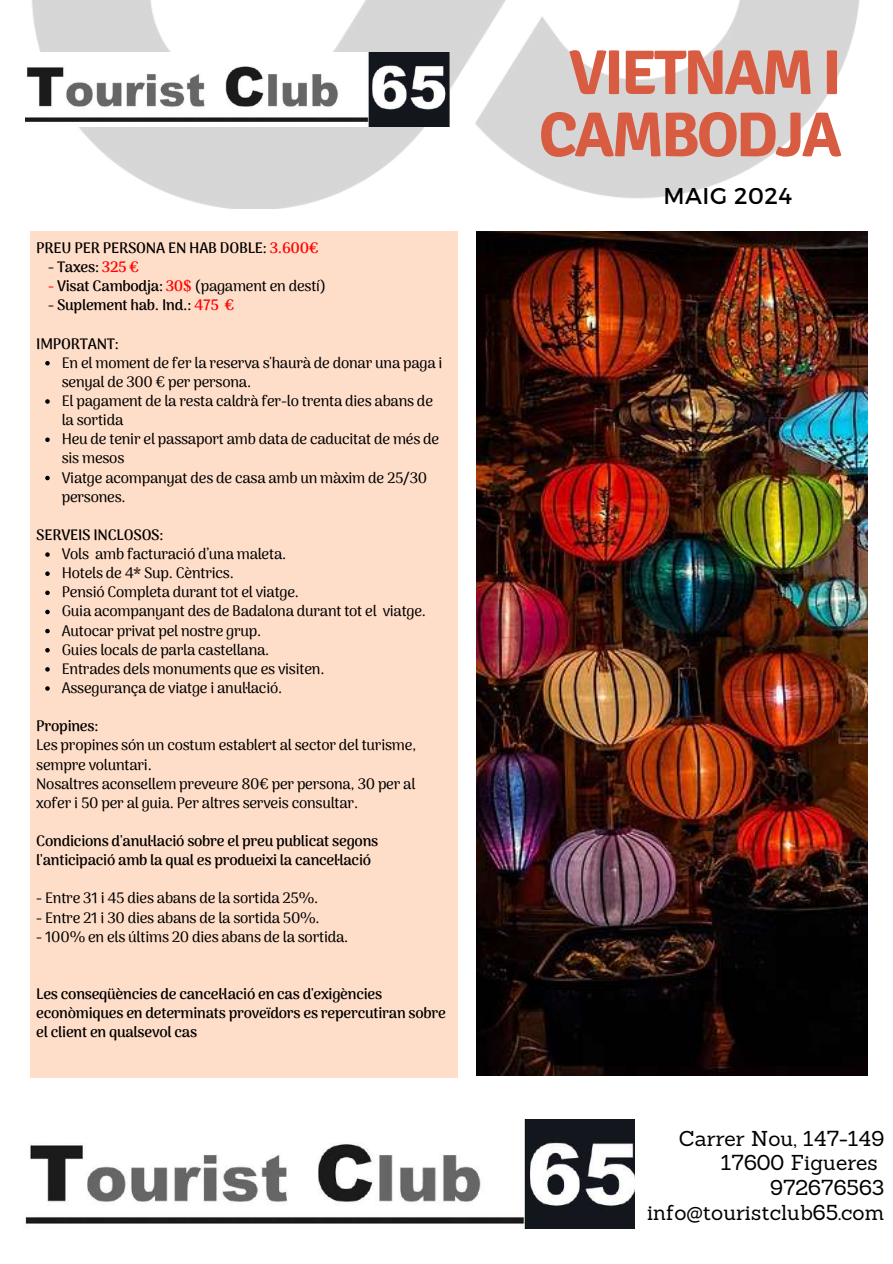
<style>
.page{position:relative;width:893px;height:1264px;background:#fff}
.page>*{position:absolute;margin:0;border:0;box-sizing:border-box;transform-origin:0 0}
.t1{font:700 63px/62.2px "Signika";letter-spacing:-.045em;color:#d85c41;text-align:center}
.t2{font:22.8px "Montserrat";letter-spacing:.025em;color:#000}
.t3{font:21px "Sanchez";color:#000}
.t4{font:500 15px/19.2px "Arima Madurai";letter-spacing:-.015em;color:#000}
.t5{font:700 15px/19.2px "Arima Madurai";letter-spacing:-.015em;color:#000}
.s1{color:#f00}
.s2{font-weight:700;color:#f00}
.s3{font-weight:700}
</style>
<div class="page">
<img style="left:25px;top:0;width:835px;height:208px">
<div style="left:30px;top:231px;width:427px;height:846px;background:#ffdec9"></div>
<svg style="left:45px;top:361px;width:5px;height:4px"></svg>
<svg style="left:45px;top:399px;width:5px;height:5px"></svg>
<svg style="left:45px;top:437px;width:5px;height:5px"></svg>
<svg style="left:45px;top:476px;width:5px;height:4px"></svg>
<svg style="left:45px;top:552px;width:5px;height:5px"></svg>
<svg style="left:45px;top:571px;width:5px;height:5px"></svg>
<svg style="left:45px;top:590px;width:5px;height:5px"></svg>
<svg style="left:45px;top:609px;width:5px;height:5px"></svg>
<svg style="left:45px;top:629px;width:5px;height:4px"></svg>
<svg style="left:45px;top:648px;width:5px;height:4px"></svg>
<svg style="left:45px;top:667px;width:5px;height:4px"></svg>
<svg style="left:45px;top:686px;width:5px;height:4px"></svg>
<img style="left:476px;top:231px;width:391px;height:844px">
<img style="left:26px;top:52px;width:424px;height:74px">
<img style="left:25px;top:1119px;width:609px;height:109px">
<p class="t5" style="left:36px;top:238px;width:284px">PREU PER PERSONA EN HAB DOBLE: <span class="s1">3.600€</span></p>
<p class="t5" style="left:48px;top:257px;width:92px">- Taxes: <span class="s1">325 €</span></p>
<p class="t4" style="left:48px;top:276px;width:279px"><span class="s2">-</span> <span class="s3">Visat Cambodja:</span> <span class="s2">30$</span> (pagament en destí)</p>
<p class="t5" style="left:48px;top:295px;width:187px">- Suplement hab. Ind.: <span class="s1">475 €</span></p>
<p class="t5" style="left:36px;top:334px;width:84px">IMPORTANT:</p>
<p class="t4" style="left:62px;top:353px;width:382px">En el moment de fer la reserva s'haurà de donar una paga i senyal de 300 € per persona.<br>El pagament de la resta caldrà fer-lo trenta dies abans de la sortida<br>Heu de tenir el passaport amb data de caducitat de més de sis mesos<br>Viatge acompanyat des de casa amb un màxim de 25/30 persones.</p>
<p class="t5" style="left:36px;top:525px;width:129px">SERVEIS INCLOSOS:</p>
<p class="t4" style="left:62px;top:544px;width:366px">Vols amb facturació d’una maleta.<br>Hotels de 4* Sup. Cèntrics.<br>Pensió Completa durant tot el viatge.<br>Guia acompanyant des de Badalona durant tot el viatge.<br>Autocar privat pel nostre grup.<br>Guies locals de parla castellana.<br>Entrades dels monuments que es visiten.<br>Assegurança de viatge i anul·lació.</p>
<p class="t5" style="left:36px;top:716px;width:64px">Propines:</p>
<p class="t4" style="left:36px;top:735px;width:382px">Les propines són un costum establert al sector del turisme, sempre voluntari.<br>Nosaltres aconsellem preveure 80€ per persona, 30 per al xofer i 50 per al guia. Per altres serveis consultar.</p>
<p class="t5" style="left:36px;top:831px;width:343px">Condicions d'anul·lació sobre el preu publicat segons l'anticipació amb la qual es produeixi la cancel·lació</p>
<p class="t4" style="left:36px;top:888px;width:284px">- Entre 31 i 45 dies abans de la sortida 25%.</p>
<p class="t4" style="left:36px;top:907px;width:285px">- Entre 21 i 30 dies abans de la sortida 50%.</p>
<p class="t4" style="left:36px;top:927px;width:313px">- 100% en els últims 20 dies abans de la sortida.</p>
<p class="t5" style="left:36px;top:984px;width:411px">Les conseqüències de cancel·lació en cas d'exigències econòmiques en determinats proveïdors es repercutiran sobre el client en qualsevol cas</p>
<h1 class="t1" style="left:539px;top:42px;width:304px">VIETNAM I<br>CAMBODJA</h1>
<h2 class="t2" style="left:663px;top:181px;width:130px">MAIG 2024</h2>
<h3 class="t3" style="left:679px;top:1124px;width:207px">Carrer Nou, 147-149</h3>
<h3 class="t3" style="left:720px;top:1149px;width:158px">17600 Figueres</h3>
<h3 class="t3" style="left:770px;top:1174px;width:115px">972676563</h3>
<h3 class="t3" style="left:647px;top:1198px;width:239px">info@touristclub65.com</h3>
</div>
